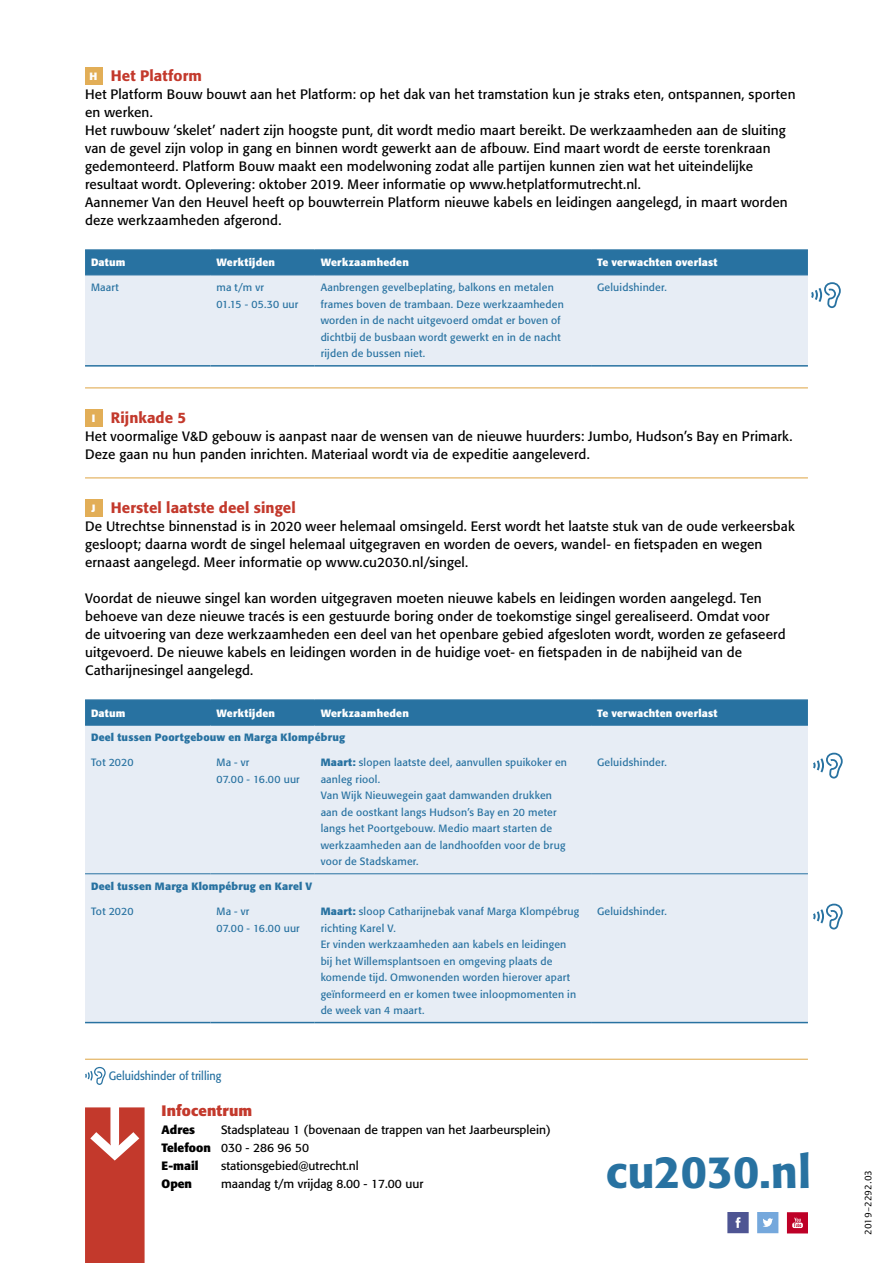
<style>
.page{position:relative;width:893px;height:1263px;background:#fff}
.page>*{position:absolute;margin:0;border:0;box-sizing:border-box;transform-origin:0 0}
.web_adres{font:500 45px "Formata BQ";color:#2872a1}
._06_Tussenkop{font:500 15px "Formata BQ";letter-spacing:.005em;color:#c3392c}
._06_Tussenkop-2{font:700 15px "Formata BQ";letter-spacing:.01em;color:#c3392c}
._05_Bodytekst{font:13.5px/18px "Formata BQ";letter-spacing:.01em;color:#000}
.adres_gegevens{font:12px "Formata BQ";color:#000}
.t1{font:12px "Formata BQ";color:#2872a1;scale:.9 1}
.adres_gegevens-2{font:700 12px "Formata BQ";color:#000}
.tabel_body{font:10.5px/16.5px "Formata BQ";letter-spacing:.02em;color:#2872a1}
.t2{font:700 10.5px "Formata BQ";letter-spacing:.02em;color:#fff}
.tabel_tussenkop{font:700 10.5px "Formata BQ";letter-spacing:.02em;color:#2872a1}
.t3{font:9px "Lucida Sans Unicode";color:#000}
.s1{font-weight:700}
</style>
<div class="page">
<svg style="left:727px;top:1212px;width:21px;height:21px"></svg>
<svg style="left:757px;top:1212px;width:21px;height:21px"></svg>
<svg style="left:787px;top:1212px;width:21px;height:21px"></svg>
<svg style="left:85px;top:1107px;width:60px;height:156px;background:#c84b3f"></svg>
<div style="left:85px;top:67px;width:17px;height:17px;background:#e2ae57"></div>
<div style="left:85px;top:251px;width:723px;height:24px;background:#2872a1"></div>
<div style="left:85px;top:276px;width:723px;height:89px;background:#e7edf5"></div>
<hr style="left:85px;top:249px;width:125px;height:2px;background:#2872a1">
<hr style="left:210px;top:249px;width:105px;height:2px;background:#2872a1">
<hr style="left:315px;top:249px;width:276px;height:2px;background:#2872a1">
<hr style="left:591px;top:249px;width:217px;height:2px;background:#2872a1">
<hr style="left:85px;top:275px;width:125px;height:1px;background:#2872a1">
<hr style="left:210px;top:275px;width:105px;height:1px;background:#2872a1">
<hr style="left:315px;top:275px;width:276px;height:1px;background:#2872a1">
<hr style="left:591px;top:275px;width:217px;height:1px;background:#2872a1">
<hr style="left:85px;top:365px;width:125px;height:2px;background:#2872a1">
<hr style="left:210px;top:365px;width:105px;height:2px;background:#2872a1">
<hr style="left:315px;top:365px;width:276px;height:2px;background:#2872a1">
<hr style="left:591px;top:365px;width:217px;height:2px;background:#2872a1">
<div style="left:85px;top:409px;width:17px;height:17px;background:#e2ae57"></div>
<div style="left:85px;top:499px;width:17px;height:17px;background:#e2ae57"></div>
<div style="left:85px;top:701px;width:723px;height:23px;background:#2872a1"></div>
<div style="left:85px;top:726px;width:723px;height:296px;background:#e7edf5"></div>
<hr style="left:85px;top:699px;width:125px;height:2px;background:#2872a1">
<hr style="left:210px;top:699px;width:105px;height:2px;background:#2872a1">
<hr style="left:315px;top:699px;width:276px;height:2px;background:#2872a1">
<hr style="left:591px;top:699px;width:217px;height:2px;background:#2872a1">
<hr style="left:85px;top:724px;width:125px;height:2px;background:#2872a1">
<hr style="left:210px;top:724px;width:105px;height:2px;background:#2872a1">
<hr style="left:315px;top:724px;width:276px;height:2px;background:#2872a1">
<hr style="left:591px;top:724px;width:217px;height:2px;background:#2872a1">
<hr style="left:85px;top:1022px;width:125px;height:1px;background:#2872a1">
<hr style="left:210px;top:1022px;width:105px;height:1px;background:#2872a1">
<hr style="left:315px;top:1022px;width:276px;height:1px;background:#2872a1">
<hr style="left:591px;top:1022px;width:217px;height:1px;background:#2872a1">
<hr style="left:85px;top:873px;width:125px;height:1px;background:#2872a1">
<hr style="left:210px;top:873px;width:105px;height:1px;background:#2872a1">
<hr style="left:315px;top:873px;width:276px;height:1px;background:#2872a1">
<hr style="left:591px;top:873px;width:217px;height:1px;background:#2872a1">
<hr style="left:85px;top:1059px;width:723px;height:1px;background:#e2ae57">
<hr style="left:85px;top:387px;width:723px;height:1px;background:#e2ae57">
<hr style="left:85px;top:477px;width:723px;height:1px;background:#e2ae57">
<svg style="left:811px;top:282px;width:30px;height:26px"></svg>
<svg style="left:813px;top:753px;width:30px;height:25px"></svg>
<svg style="left:813px;top:904px;width:30px;height:25px"></svg>
<svg style="left:85px;top:1067px;width:21px;height:18px"></svg>
<p class="t2" style="left:90px;top:69px;width:9px">H</p>
<h2 class="_06_Tussenkop" style="left:111px;top:67px;width:93px">Het Platform</h2>
<p class="_05_Bodytekst" style="left:85px;top:85px;width:712px">Het Platform Bouw bouwt aan het Platform: op het dak van het tramstation kun je straks eten, ontspannen, sporten en werken.</p>
<p class="_05_Bodytekst" style="left:85px;top:121px;width:702px">Het ruwbouw ‘skelet’ nadert zijn hoogste punt, dit wordt medio maart bereikt. De werkzaamheden aan de sluiting van de gevel zijn volop in gang en binnen wordt gewerkt aan de afbouw. Eind maart wordt de eerste torenkraan gedemonteerd. Platform Bouw maakt een modelwoning zodat alle partijen kunnen zien wat het uiteindelijke resultaat wordt. Oplevering: oktober 2019. Meer informatie op www.hetplatformutrecht.nl.</p>
<p class="_05_Bodytekst" style="left:85px;top:193px;width:704px">Aannemer Van den Heuvel heeft op bouwterrein Platform nieuwe kabels en leidingen aangelegd, in maart worden deze werkzaamheden afgerond.</p>
<p class="t2" style="left:91px;top:256px;width:36px">Datum</p>
<p class="t2" style="left:216px;top:256px;width:60px">Werktijden</p>
<p class="t2" style="left:321px;top:256px;width:90px">Werkzaamheden</p>
<p class="t2" style="left:597px;top:256px;width:122px">Te verwachten overlast</p>
<p class="tabel_body" style="left:91px;top:279px;width:29px">Maart</p>
<p class="tabel_body" style="left:216px;top:279px;width:49px">ma t/m vr</p>
<p class="tabel_body" style="left:216px;top:296px;width:83px">01.15 - 05.30 uur</p>
<p class="tabel_body" style="left:321px;top:279px;width:245px">Aanbrengen gevelbeplating, balkons en metalen frames boven de trambaan. Deze werkzaamheden worden in de nacht uitgevoerd omdat er boven of dichtbij de busbaan wordt gewerkt en in de nacht rijden de bussen niet.</p>
<p class="tabel_body" style="left:597px;top:279px;width:71px">Geluidshinder.</p>
<p class="t2" style="left:92px;top:411px;width:5px">I</p>
<h2 class="_06_Tussenkop" style="left:111px;top:409px;width:77px">Rijnkade 5</h2>
<p class="_05_Bodytekst" style="left:85px;top:427px;width:709px">Het voormalige V&amp;D gebouw is aanpast naar de wensen van de nieuwe huurders: Jumbo, Hudson’s Bay en Primark.<br>Deze gaan nu hun panden inrichten. Materiaal wordt via de expeditie aangeleverd.</p>
<p class="t2" style="left:92px;top:501px;width:5px">J</p>
<h2 class="_06_Tussenkop" style="left:111px;top:499px;width:186px">Herstel laatste deel singel</h2>
<p class="_05_Bodytekst" style="left:85px;top:517px;width:711px">De Utrechtse binnenstad is in 2020 weer helemaal omsingeld. Eerst wordt het laatste stuk van de oude verkeersbak gesloopt; daarna wordt de singel helemaal uitgegraven en worden de oevers, wandel- en fietspaden en wegen ernaast aangelegd. Meer informatie op www.cu2030.nl/singel.</p>
<p class="_05_Bodytekst" style="left:85px;top:589px;width:702px">Voordat de nieuwe singel kan worden uitgegraven moeten nieuwe kabels en leidingen worden aangelegd. Ten behoeve van deze nieuwe tracés is een gestuurde boring onder de toekomstige singel gerealiseerd. Omdat voor de uitvoering van deze werkzaamheden een deel van het openbare gebied afgesloten wordt, worden ze gefaseerd uitgevoerd. De nieuwe kabels en leidingen worden in de huidige voet- en fietspaden in de nabijheid van de Catharijnesingel aangelegd.</p>
<p class="t2" style="left:91px;top:706px;width:36px">Datum</p>
<p class="t2" style="left:216px;top:706px;width:60px">Werktijden</p>
<p class="t2" style="left:321px;top:706px;width:90px">Werkzaamheden</p>
<p class="t2" style="left:597px;top:706px;width:122px">Te verwachten overlast</p>
<p class="tabel_tussenkop" style="left:91px;top:731px;width:256px">Deel tussen Poortgebouw en Marga Klompébrug</p>
<p class="tabel_body" style="left:91px;top:754px;width:44px">Tot 2020</p>
<p class="tabel_body" style="left:216px;top:754px;width:34px">Ma - vr</p>
<p class="tabel_body" style="left:216px;top:771px;width:85px">07.00 - 16.00 uur</p>
<p class="tabel_body" style="left:321px;top:754px;width:248px"><span class="s1">Maart:</span> slopen laatste deel, aanvullen spuikoker en aanleg riool.</p>
<p class="tabel_body" style="left:321px;top:787px;width:246px">Van Wijk Nieuwegein gaat damwanden drukken aan de oostkant langs Hudson’s Bay en 20 meter langs het Poortgebouw. Medio maart starten de werkzaamheden aan de landhoofden voor de brug voor de Stadskamer.</p>
<p class="tabel_body" style="left:597px;top:754px;width:71px">Geluidshinder.</p>
<p class="tabel_tussenkop" style="left:91px;top:880px;width:223px">Deel tussen Marga Klompébrug en Karel V</p>
<p class="tabel_body" style="left:91px;top:903px;width:44px">Tot 2020</p>
<p class="tabel_body" style="left:216px;top:903px;width:34px">Ma - vr</p>
<p class="tabel_body" style="left:216px;top:919px;width:85px">07.00 - 16.00 uur</p>
<p class="tabel_body" style="left:321px;top:903px;width:260px"><span class="s1">Maart:</span> sloop Catharijnebak vanaf Marga Klompébrug richting Karel V.</p>
<p class="tabel_body" style="left:321px;top:936px;width:257px">Er vinden werkzaamheden aan kabels en leidingen bij het Willemsplantsoen en omgeving plaats de komende tijd. Omwonenden worden hierover apart geïnformeerd en er komen twee inloopmomenten in de week van 4 maart.</p>
<p class="tabel_body" style="left:597px;top:903px;width:71px">Geluidshinder.</p>
<p class="t1" style="left:109px;top:1069px;width:126px">Geluidshinder of trilling</p>
<h2 class="_06_Tussenkop-2" style="left:162px;top:1102px;width:92px">Infocentrum</h2>
<p class="adres_gegevens-2" style="left:162px;top:1123px;width:35px">Adres</p>
<p class="adres_gegevens" style="left:221px;top:1123px;width:331px">Stadsplateau 1 (bovenaan de trappen van het Jaarbeursplein)</p>
<p class="adres_gegevens" style="left:162px;top:1141px;width:149px"><span class="s1">Telefoon</span> 030 - 286 96 50</p>
<p class="adres_gegevens-2" style="left:162px;top:1159px;width:39px">E-mail</p>
<p class="adres_gegevens" style="left:221px;top:1159px;width:139px">stationsgebied@utrecht.nl</p>
<p class="adres_gegevens-2" style="left:162px;top:1177px;width:32px">Open</p>
<p class="adres_gegevens" style="left:221px;top:1177px;width:204px">maandag t/m vrijdag 8.00 - 17.00 uur</p>
<p class="web_adres" style="left:606px;top:1145px;width:207px">cu2030.nl</p>
<p class="t3" style="left:861px;top:1235px;width:66px;rotate:-90deg">2019-2292.03</p>
</div>
